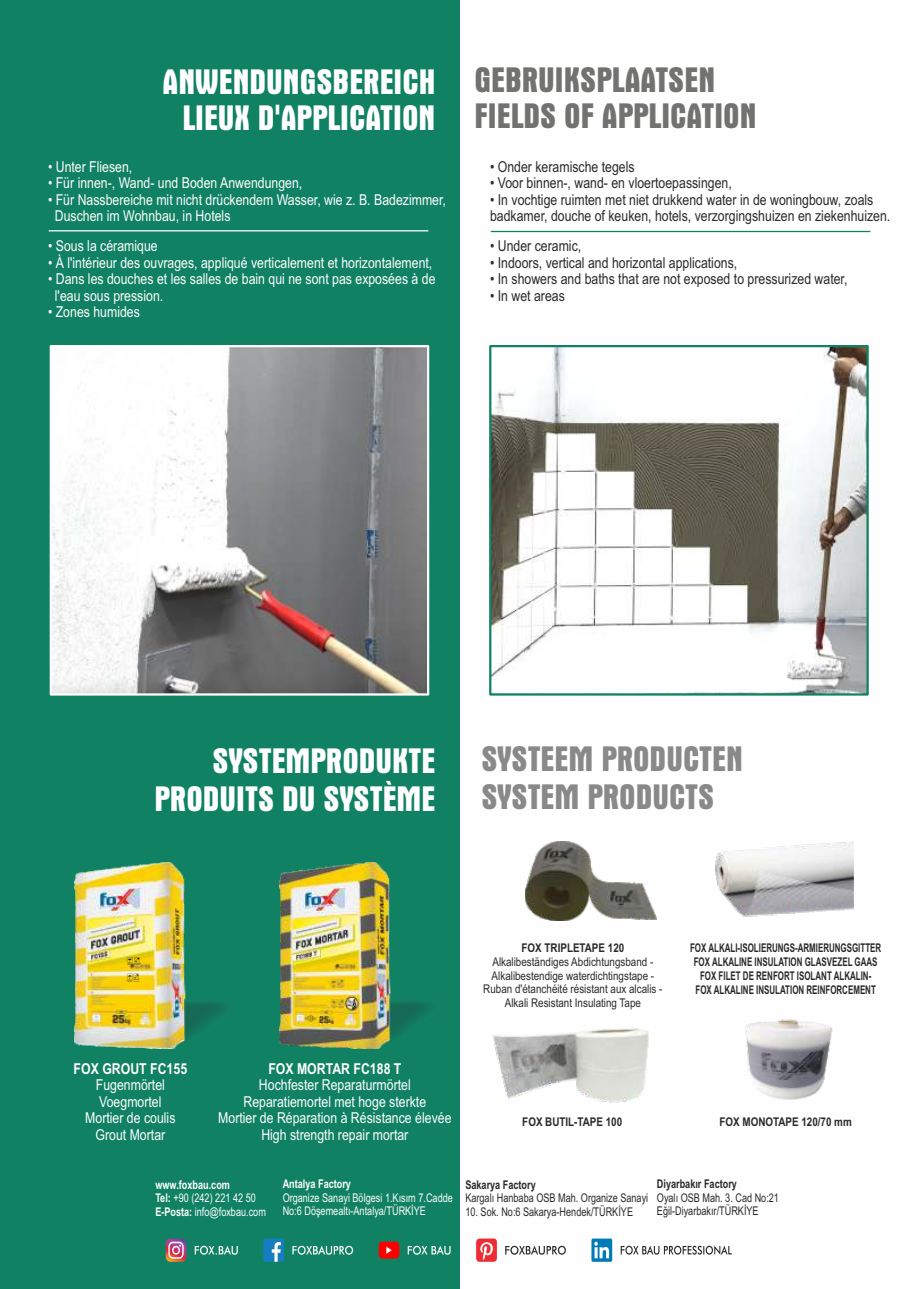
<style>
.page{position:relative;width:919px;height:1289px;background:#fff}
.page>*{position:absolute;margin:0;border:0;box-sizing:border-box;transform-origin:0 0}
.t1{font:700 condensed 36px/37.5px "Aurora BT";color:#fefefe;text-align:right}
.t2{font:700 condensed 36px/36px "Aurora BT";color:#727271}
.t3{font:700 condensed 36px/37.5px "Aurora BT";color:#898989}
.t4{font:15px/16.5px "Arial Narrow";color:#fefefe;text-align:center}
.t5{font:15px/16.5px "Arial Narrow";color:#2b2a29}
.t6{font:700 15px "Arial Narrow";color:#fefefe}
.t7{font:700 12px/13.6px "Arial Narrow";color:#2b2a29;text-align:center;scale:.81 1}
.t8{font:12px/13.6px "Arial Narrow";color:#2b2a29;text-align:center}
.t9{font:12px/13.5px "Arial Narrow";color:#fefefe;scale:.93 1}
.t10{font:12px/13.5px "Arial Narrow";color:#2b2a29;scale:.93 1}
.t11{font:700 12px "Arial Narrow";color:#2b2a29}
.t12{font:700 12px "Arial Narrow";color:#2b2a29;scale:.93 1}
.t13{font:700 12px "Arial Narrow";color:#fefefe;scale:.93 1}
.s1{font-weight:700}
</style>
<div class="page">
<div style="left:0;top:0;width:459px;height:1288px;background:#108162"></div>
<svg style="left:195px;top:1245px;width:43px;height:9px"></svg>
<svg style="left:166px;top:1238px;width:20px;height:23px"></svg>
<svg style="left:407px;top:1245px;width:43px;height:9px"></svg>
<svg style="left:378px;top:1241px;width:21px;height:17px"></svg>
<svg style="left:292px;top:1245px;width:61px;height:9px"></svg>
<svg style="left:263px;top:1238px;width:21px;height:23px"></svg>
<svg style="left:505px;top:1245px;width:61px;height:9px"></svg>
<svg style="left:476px;top:1238px;width:21px;height:23px"></svg>
<svg style="left:620px;top:1245px;width:111px;height:9px"></svg>
<div style="left:591px;top:1238px;width:21px;height:23px;background:#007bb5;border-radius:2px"></div>
<svg style="left:594px;top:1241px;width:15px;height:17px"></svg>
<img style="left:280px;top:862px;width:149px;height:186px">
<img style="left:525px;top:841px;width:131px;height:79px">
<img style="left:492px;top:1028px;width:157px;height:75px">
<img style="left:715px;top:841px;width:138px;height:76px">
<img style="left:745px;top:1019px;width:88px;height:81px">
<img style="left:74px;top:862px;width:151px;height:186px">
<svg style="left:127px;top:957px;width:13px;height:5px"></svg>
<svg style="left:127px;top:973px;width:12px;height:6px"></svg>
<hr style="left:49px;top:230px;width:379px;height:1px;background:#fefefe">
<hr style="left:490px;top:231px;width:380px;height:1px;background:#108162">
<img style="left:53px;top:348px;width:373px;height:344px">
<div style="left:50px;top:345px;width:379px;height:350px;border:2px solid #fefefe"></div>
<img style="left:492px;top:348px;width:373px;height:344px">
<div style="left:489px;top:345px;width:379px;height:350px;border:2px solid #108162"></div>
<h1 class="t1" style="left:163px;top:67px;width:274px;line-height:36px;text-align:center">ANWENDUNGSBEREICH<br>LIEUX D'APPLICATION</h1>
<h1 class="t2" style="left:474px;top:64px;width:283px">GEBRUIKSPLAATSEN<br>FIELDS OF APPLICATION</h1>
<p class="t4" style="left:48px;top:159px;width:86px">• Unter Fliesen,</p>
<p class="t4" style="left:48px;top:176px;width:256px">• Für innen-, Wand- und Boden Anwendungen,</p>
<p class="t4" style="left:55px;top:192px;width:392px;text-align:left;text-indent:-7px">• Für Nassbereiche mit nicht drückendem Wasser, wie z. B. Badezimmer,<br>Duschen im Wohnbau, in Hotels</p>
<p class="t4" style="left:48px;top:239px;width:111px">• Sous la céramique</p>
<p class="t4" style="left:48px;top:256px;width:386px">• À l'intérieur des ouvrages, appliqué verticalement et horizontalement,</p>
<p class="t4" style="left:55px;top:272px;width:382px;text-align:left;text-indent:-7px">• Dans les douches et les salles de bain qui ne sont pas exposées à de l'eau sous pression.</p>
<p class="t4" style="left:48px;top:305px;width:93px">• Zones humides</p>
<p class="t5" style="left:490px;top:159px;width:146px">• Onder keramische tegels</p>
<p class="t5" style="left:490px;top:176px;width:243px">• Voor binnen-, wand- en vloertoepassingen,</p>
<p class="t5" style="left:490px;top:192px;width:402px">• In vochtige ruimten met niet drukkend water in de woningbouw, zoals badkamer, douche of keuken, hotels, verzorgingshuizen en ziekenhuizen.</p>
<p class="t5" style="left:490px;top:239px;width:93px">• Under ceramic,</p>
<p class="t5" style="left:490px;top:255px;width:249px">• Indoors, vertical and horizontal applications,</p>
<p class="t5" style="left:490px;top:272px;width:359px">• In showers and baths that are not exposed to pressurized water,</p>
<p class="t5" style="left:490px;top:288px;width:76px">• In wet areas</p>
<h1 class="t1" style="left:154px;top:745px;width:282px">SYSTEMPRODUKTE<br>PRODUITS DU SYSTÈME</h1>
<h1 class="t3" style="left:481px;top:743px;width:263px">SYSTEEM PRODUCTEN<br>SYSTEM PRODUCTS</h1>
<p class="t11" style="left:521px;top:943px;width:104px">FOX TRIPLETAPE 120</p>
<p class="t8" style="left:483px;top:956px;width:181px">Alkalibeständiges Abdichtungsband - Alkalibestendige waterdichtingstape - Ruban d'étanchéité résistant aux alcalis - Alkali Resistant Insulating Tape</p>
<p class="t7" style="left:690px;top:942px;width:237px">FOX ALKALI-ISOLIERUNGS-ARMIERUNGSGITTER FOX ALKALINE INSULATION GLASVEZEL GAAS FOX FILET DE RENFORT ISOLANT ALKALIN-<br>FOX ALKALINE INSULATION REINFORCEMENT</p>
<p class="t6" style="left:74px;top:1062px;width:115px">FOX GROUT FC155</p>
<p class="t4" style="left:85px;top:1078px;width:92px">Fugenmörtel<br>Voegmortel<br>Mortier de coulis<br>Grout Mortar</p>
<p class="t6" style="left:268px;top:1062px;width:135px">FOX MORTAR FC188 T</p>
<p class="t4" style="left:218px;top:1078px;width:235px">Hochfester Reparaturmörtel Reparatiemortel met hoge sterkte<br>Mortier de Réparation à Résistance élevée High strength repair mortar</p>
<p class="t11" style="left:522px;top:1116px;width:101px">FOX BUTIL-TAPE 100</p>
<p class="t11" style="left:719px;top:1116px;width:134px">FOX MONOTAPE 120/70 mm</p>
<p class="t9" style="left:155px;top:1178px;width:120px"><span class="s1">www.foxbau.com<br>Tel:</span> +90 (242) 221 42 50<br><span class="s1">E-Posta:</span> info@foxbau.com</p>
<p class="t13" style="left:282px;top:1179px;width:75px">Antalya Factory</p>
<p class="t9" style="left:282px;top:1191px;width:184px">Organize Sanayi Bölgesi 1.Kısım 7.Cadde<br>No:6 Döşemealtı-Antalya/TÜRKİYE</p>
<p class="t12" style="left:465px;top:1179px;width:77px">Sakarya Factory</p>
<p class="t10" style="left:465px;top:1192px;width:198px">Kargalı Hanbaba OSB Mah. Organize Sanayi</p>
<p class="t10" style="left:465px;top:1205px;width:182px">10. Sok. No:6 Sakarya-Hendek/TÜRKİYE</p>
<p class="t12" style="left:657px;top:1179px;width:88px">Diyarbakır Factory</p>
<p class="t10" style="left:657px;top:1191px;width:133px">Oyalı OSB Mah. 3. Cad No:21<br>Eğil-Diyarbakır/TÜRKİYE</p>
</div>
